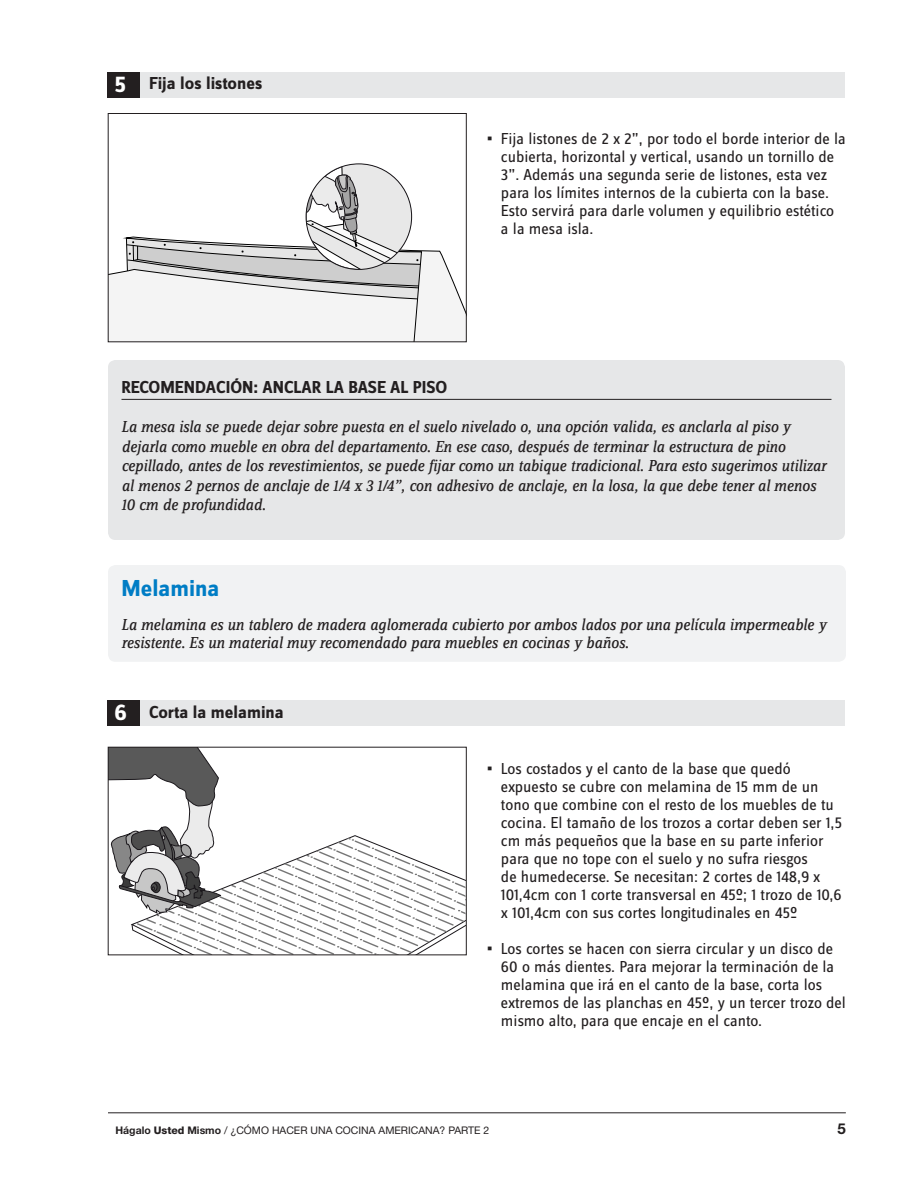
<style>
.page{position:relative;width:918px;height:1188px;background:#fff}
.page>*{position:absolute;margin:0;border:0;box-sizing:border-box;transform-origin:0 0}
.t1{font:700 24px "Zine Sans Dis";color:#007dc5}
.t2{font:700 24px "Zine Sans Dis";color:#fff}
.t3{font:700 18px "Zine Sans Dis";color:#231f20}
.t4{font:16.5px/18px "Zine Sans Dis";color:#231f20}
.t5{font:italic 16.5px/19.5px "Zine Serif Dis";color:#231f20}
.t6{font:700 15px "Helvetica Neue LT Std";color:#231f20}
.t7{font:10.5px "Helvetica Neue LT Std";color:#231f20}
.s1{font-weight:900}
.s2{font-size:24px;color:#fff}
.s3{font-weight:700}
.s4{font-weight:800}
</style>
<div class="page">
<hr style="left:108px;top:1113px;width:738px;height:1px;background:#231f20">
<div style="left:140px;top:72px;width:705px;height:26px;background:#e6e7e8"></div>
<div style="left:107px;top:72px;width:33px;height:26px;background:#231f20"></div>
<svg style="left:110px;top:164px;width:354px;height:176px"></svg>
<div style="left:108px;top:113px;width:358px;height:229px;border:1px solid #231f20"></div>
<div style="left:108px;top:360px;width:737px;height:180px;background:#e6e7e8;border-radius:8px"></div>
<hr style="left:122px;top:399px;width:709px;height:1px;background:#231f20">
<div style="left:108px;top:565px;width:738px;height:97px;background:#f1f2f3;border-radius:8px"></div>
<div style="left:140px;top:700px;width:705px;height:26px;background:#e6e7e8"></div>
<div style="left:107px;top:700px;width:33px;height:26px;background:#231f20"></div>
<svg style="left:108px;top:749px;width:358px;height:207px"></svg>
<h1 class="t2" style="left:115px;top:72px;width:13px">5</h1>
<p class="t3" style="left:149px;top:74px;width:115px">Fija los listones</p>
<p class="t4" style="left:501px;top:130px;width:346px;text-indent:-13px"><span class="s1">•</span> Fija listones de 2 x 2”, por todo el borde interior de la cubierta, horizontal y vertical, usando un tornillo de 3”. Además una segunda serie de listones, esta vez para los límites internos de la cubierta con la base.<br>Esto servirá para darle volumen y equilibrio estético a la mesa isla.</p>
<p class="t3" style="left:122px;top:378px;width:327px">RECOMENDACIÓN: ANCLAR LA BASE AL PISO</p>
<p class="t5" style="left:122px;top:418px;width:706px">La mesa isla se puede dejar sobre puesta en el suelo nivelado o, una opción valida, es anclarla al piso y dejarla como mueble en obra del departamento. En ese caso, después de terminar la estructura de pino cepillado, antes de los revestimientos, se puede fijar como un tabique tradicional. Para esto sugerimos utilizar al menos 2 pernos de anclaje de 1/4 x 3 1/4”, con adhesivo de anclaje, en la losa, la que debe tener al menos 10 cm de profundidad.</p>
<h1 class="t1" style="left:122px;top:576px;width:99px">Melamina</h1>
<p class="t5" style="left:122px;top:616px;width:707px;line-height:18px">La melamina es un tablero de madera aglomerada cubierto por ambos lados por una película impermeable y resistente. Es un material muy recomendado para muebles en cocinas y baños.</p>
<p class="t3" style="left:115px;top:702px;width:171px"><span class="s2">6</span> Corta la melamina</p>
<p class="t4" style="left:501px;top:760px;width:343px;text-indent:-13px"><span class="s1">•</span> Los costados y el canto de la base que quedó expuesto se cubre con melamina de 15 mm de un tono que combine con el resto de los muebles de tu cocina. El tamaño de los trozos a cortar deben ser 1,5 cm más pequeños que la base en su parte inferior para que no tope con el suelo y no sufra riesgos<br>de humedecerse. Se necesitan: 2 cortes de 148,9 x 101,4cm con 1 corte transversal en 45º; 1 trozo de 10,6 x 101,4cm con sus cortes longitudinales en 45º</p>
<p class="t4" style="left:501px;top:940px;width:346px;text-indent:-13px"><span class="s1">•</span> Los cortes se hacen con sierra circular y un disco de 60 o más dientes. Para mejorar la terminación de la melamina que irá en el canto de la base, corta los extremos de las planchas en 45º, y un tercer trozo del mismo alto, para que encaje en el canto.</p>
<p class="t7" style="left:116px;top:1124px;width:375px"><span class="s3">Hágalo</span> <span class="s4">Usted</span> <span class="s3">Mismo</span> / ¿CÓMO HACER UNA COCINA AMERICANA? PARTE 2</p>
<p class="t6" style="left:838px;top:1119px;width:10px">5</p>
</div>
